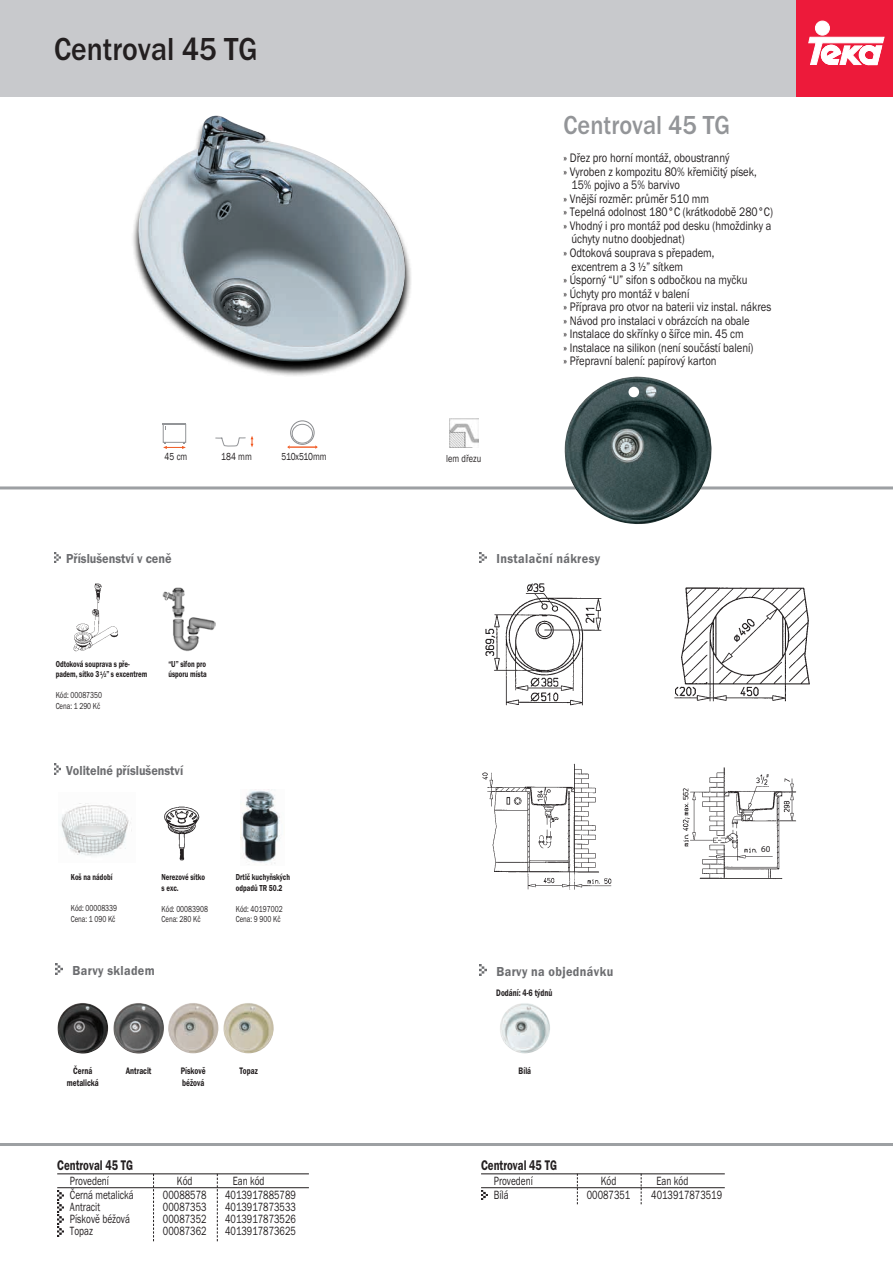
<style>
.page{position:relative;width:893px;height:1263px;background:#fff}
.page>*{position:absolute;margin:0;border:0;box-sizing:border-box;transform-origin:0 0}
.t1{font:500 33px "Franklin Got Itc TCE";color:#231f20;scale:.9 1}
.t2{font:500 27px "Franklin Got Itc TCE";color:#939598;scale:.9 1}
.t3{font:600 14.4px "Franklin Got Itc TCE";color:#231f20;scale:.75 1}
.t4{font:600 13.5px "Franklin Got Itc TCE";letter-spacing:.03em;color:#6c6d70;scale:.9 1}
.t5{font:600 13.5px "Franklin Got Itc TCE";color:#6c6d70;scale:.9 1}
.t6{font:12.75px "Franklin Got Itc TCE";color:#231f20;scale:.83 1}
.t7{font:12.3px "Franklin Got Itc TCE";color:#231f20;scale:.75 1}
.t8{font:10.5px "Franklin Gothic";color:#231f20;scale:.8 1}
.t9{font:600 9.75px "Franklin Got Itc TCE";color:#231f20;scale:.75 1}
.t10{font:600 9px/10.5px "Franklin Got Itc TCE";color:#231f20;scale:.75 1}
.t11{font:9px/10.5px "Franklin Got Itc TCE";color:#231f20;scale:.75 1}
.t12{font:9px "Myriad Pro";color:#231f20}
.s1{font-family:"Myriad Pro"}
.s2{font-size:5.25px}
</style>
<div class="page">
<hr style="left:0;top:1143px;width:893px;height:3px;background:#9da0a3">
<hr style="left:0;top:486px;width:893px;height:3px;background:#9da0a3">
<div style="left:0;top:0;width:893px;height:97px;background:#c8c9cc"></div>
<div style="left:163px;top:424px;width:23px;height:18px;border:1px solid #939598"></div>
<hr style="left:163px;top:423px;width:23px;height:2px;background:#939598">
<svg style="left:163px;top:442px;width:23px;height:7px"></svg>
<div style="left:796px;top:0;width:97px;height:97px;background:#ed1a3a"></div>
<div style="left:815px;top:21px;width:14px;height:14px;background:#fff;border-radius:50%"></div>
<div style="left:815px;top:21px;width:15px;height:14px;border:1px solid #fff;border-radius:50%"></div>
<svg style="left:808px;top:37px;width:76px;height:28px"></svg>
<img style="left:449px;top:419px;width:30px;height:29px">
<svg style="left:215px;top:436px;width:38px;height:11px"></svg>
<svg style="left:54px;top:552px;width:7px;height:11px"></svg>
<svg style="left:480px;top:552px;width:6px;height:11px"></svg>
<svg style="left:56px;top:964px;width:6px;height:11px"></svg>
<svg style="left:480px;top:964px;width:6px;height:11px"></svg>
<svg style="left:54px;top:763px;width:7px;height:11px"></svg>
<img style="left:241px;top:791px;width:39px;height:74px">
<hr style="left:481px;top:1173px;width:244px;height:1px;background:#231f20">
<hr style="left:481px;top:1187px;width:244px;height:1px;background:#231f20">
<svg style="left:482px;top:1190px;width:6px;height:10px"></svg>
<svg style="left:641px;top:1174px;width:1px;height:30px"></svg>
<svg style="left:577px;top:1174px;width:1px;height:30px"></svg>
<hr style="left:57px;top:1187px;width:252px;height:1px;background:#231f20">
<svg style="left:58px;top:1191px;width:6px;height:45px"></svg>
<hr style="left:57px;top:1173px;width:252px;height:1px;background:#231f20">
<svg style="left:217px;top:1174px;width:1px;height:67px"></svg>
<svg style="left:153px;top:1174px;width:1px;height:67px"></svg>
<svg style="left:238px;top:365px;width:114px;height:11px"></svg>
<img style="left:133px;top:116px;width:278px;height:249px">
<img style="left:564px;top:377px;width:153px;height:147px">
<img style="left:485px;top:583px;width:117px;height:123px">
<img style="left:674px;top:587px;width:136px;height:115px">
<img style="left:482px;top:764px;width:130px;height:126px">
<img style="left:682px;top:767px;width:115px;height:112px">
<img style="left:500px;top:1003px;width:50px;height:50px;border-radius:25px">
<img style="left:168px;top:1003px;width:50px;height:50px;border-radius:25px">
<img style="left:223px;top:1003px;width:51px;height:50px;border-radius:25px">
<img style="left:113px;top:1003px;width:51px;height:50px">
<img style="left:58px;top:1003px;width:50px;height:50px">
<img style="left:73px;top:583px;width:46px;height:69px">
<img style="left:61px;top:803px;width:71px;height:53px">
<img style="left:162px;top:587px;width:53px;height:64px">
<div style="left:193px;top:582px;width:22px;height:13px;background:#fff"></div>
<div style="left:158px;top:643px;width:15px;height:10px;background:#fff"></div>
<svg style="left:287px;top:445px;width:31px;height:4px"></svg>
<div style="left:290px;top:420px;width:25px;height:25px;border:1px solid #87898c;border-radius:50%"></div>
<div style="left:292px;top:424px;width:21px;height:19px;border:1px solid #909295;border-radius:50%"></div>
<img style="left:164px;top:806px;width:36px;height:55px">
<div style="left:761px;top:845px;width:12px;height:8px;background:#fff"></div>
<h1 class="t1" style="left:54px;top:31px;width:228px">Centroval 45 TG</h1>
<p class="t8" style="left:165px;top:450px;width:30px">45 cm</p>
<p class="t8" style="left:221px;top:450px;width:40px">184 mm</p>
<p class="t8" style="left:282px;top:450px;width:58px">510x510mm</p>
<p class="t8" style="left:446px;top:452px;width:45px">lem dřezu</p>
<h2 class="t2" style="left:564px;top:110px;width:187px">Centroval 45 TG</h2>
<p class="t6" style="left:564px;top:151px;width:201px">» Dřez pro horní montáž, oboustranný</p>
<p class="t6" style="left:564px;top:165px;width:234px">» Vyroben z kompozitu 80% křemičitý písek,</p>
<p class="t6" style="left:571px;top:178px;width:132px">15% pojivo a 5% barvivo</p>
<p class="t6" style="left:564px;top:192px;width:177px">» Vnější rozměr: průměr 510 mm</p>
<p class="t6" style="left:564px;top:205px;width:254px">» Tepelná odolnost 180°C (krátkodobě 280°C)</p>
<p class="t6" style="left:564px;top:219px;width:252px">» Vhodný i pro montáž pod desku (hmoždinky a</p>
<p class="t6" style="left:571px;top:232px;width:138px">úchyty nutno doobjednat)</p>
<p class="t6" style="left:564px;top:246px;width:183px">» Odtoková souprava s přepadem,</p>
<p class="t6" style="left:571px;top:259px;width:136px">excentrem a 3 <span class="s1">½</span>” sítkem</p>
<p class="t6" style="left:564px;top:273px;width:223px">» Úsporný “U” sifon s odbočkou na myčku</p>
<p class="t6" style="left:564px;top:286px;width:153px">» Úchyty pro montáž v balení</p>
<p class="t6" style="left:564px;top:300px;width:252px">» Příprava pro otvor na baterii viz instal. nákres</p>
<p class="t6" style="left:564px;top:313px;width:226px">» Návod pro instalaci v obrázcích na obale</p>
<p class="t6" style="left:564px;top:327px;width:219px">» Instalace do skřínky o šířce min. 45 cm</p>
<p class="t6" style="left:564px;top:340px;width:230px">» Instalace na silikon (není součástí balení)</p>
<p class="t6" style="left:564px;top:354px;width:186px">» Přepravní balení: papírový karton</p>
<p class="t5" style="left:66px;top:551px;width:119px">Příslušenství v ceně</p>
<p class="t4" style="left:497px;top:551px;width:117px">Instalační nákresy</p>
<p class="t10" style="left:56px;top:659px;width:124px">Odtoková souprava s pře&shy;padem, sítko 3 <sup>1</sup>/<span class="s2">2</span>” s excentrem</p>
<p class="t11" style="left:56px;top:690px;width:63px">Kód: 00087350<br>Cena: 1 290 Kč</p>
<p class="t10" style="left:168px;top:659px;width:53px">“U” sifon pro úsporu místa</p>
<p class="t5" style="left:66px;top:763px;width:132px">Volitelné příslušenství</p>
<p class="t10" style="left:71px;top:871px;width:57px">Koš na nádobí</p>
<p class="t11" style="left:71px;top:903px;width:63px">Kód: 00008339<br>Cena: 1 090 Kč</p>
<p class="t10" style="left:162px;top:872px;width:59px">Nerezové sítko s exc.</p>
<p class="t11" style="left:162px;top:903px;width:63px">Kód: 00083908<br>Cena: 280 Kč</p>
<p class="t10" style="left:236px;top:872px;width:74px">Drtič kuchyňských odpadů TR 50.2</p>
<p class="t11" style="left:236px;top:904px;width:64px">Kód: 4O197002<br>Cena: 9 900 Kč</p>
<p class="t4" style="left:73px;top:963px;width:93px">Barvy skladem</p>
<p class="t4" style="left:496px;top:963px;width:131px">Barvy na objednávku</p>
<p class="t9" style="left:496px;top:987px;width:76px">Dodání: 4-6 týdnů</p>
<p class="t9" style="left:73px;top:1065px;width:27px">Černá</p>
<p class="t9" style="left:126px;top:1065px;width:36px">Antracit</p>
<p class="t9" style="left:239px;top:1065px;width:26px">Topaz</p>
<p class="t9" style="left:67px;top:1077px;width:44px">metalická</p>
<p class="t9" style="left:181px;top:1065px;width:35px">Pískově</p>
<p class="t9" style="left:519px;top:1065px;width:18px">Bílá</p>
<p class="t9" style="left:182px;top:1077px;width:31px">béžová</p>
<p class="t3" style="left:57px;top:1157px;width:103px">Centroval 45 TG</p>
<p class="t7" style="left:70px;top:1174px;width:54px">Provedení</p>
<p class="t7" style="left:177px;top:1174px;width:22px">Kód</p>
<p class="t7" style="left:233px;top:1174px;width:44px">Ean kód</p>
<p class="t7" style="left:70px;top:1188px;width:87px">Černá metalická</p>
<p class="t7" style="left:163px;top:1188px;width:60px">00088578</p>
<p class="t7" style="left:225px;top:1188px;width:96px">4013917885789</p>
<p class="t7" style="left:70px;top:1200px;width:42px">Antracit</p>
<p class="t7" style="left:163px;top:1200px;width:60px">00087353</p>
<p class="t7" style="left:225px;top:1200px;width:96px">4013917873533</p>
<p class="t7" style="left:70px;top:1212px;width:82px">Pískově béžová</p>
<p class="t7" style="left:163px;top:1212px;width:60px">00087352</p>
<p class="t7" style="left:225px;top:1212px;width:96px">4013917873526</p>
<p class="t7" style="left:70px;top:1224px;width:32px">Topaz</p>
<p class="t7" style="left:163px;top:1224px;width:60px">00087362</p>
<p class="t7" style="left:225px;top:1224px;width:96px">4013917873625</p>
<p class="t3" style="left:481px;top:1157px;width:103px">Centroval 45 TG</p>
<p class="t7" style="left:494px;top:1174px;width:54px">Provedení</p>
<p class="t7" style="left:601px;top:1174px;width:22px">Kód</p>
<p class="t7" style="left:656px;top:1174px;width:44px">Ean kód</p>
<p class="t7" style="left:494px;top:1188px;width:21px">Bílá</p>
<p class="t7" style="left:587px;top:1188px;width:60px">00087351</p>
<p class="t7" style="left:651px;top:1188px;width:96px">4013917873519</p>
<p class="t12" style="left:761px;top:843px;width:11px">60</p>
</div>
